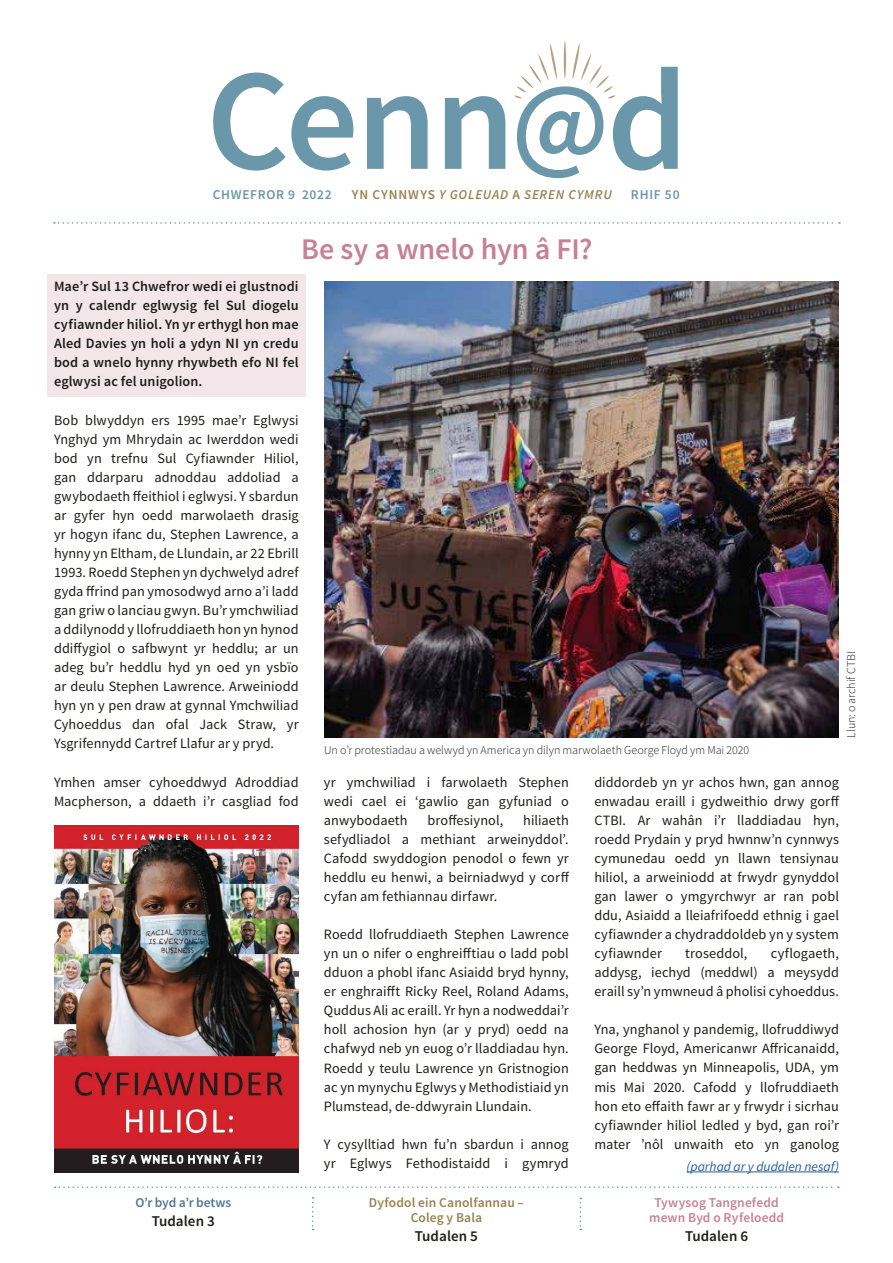
<style>
.page{position:relative;width:893px;height:1263px;background:#fff}
.page>*{position:absolute;margin:0;border:0;box-sizing:border-box;transform-origin:0 0}
.t1{font:600 144.6px "Source Sans Pro";color:#6b97ab}
.t2{font:600 111.6px "Source Sans Pro";color:#6b97ab}
.t3{font:600 30px "Source Sans Pro";letter-spacing:-.005em;color:#c68194}
.t4{font:600 15px "Source Sans Pro";letter-spacing:.005em;color:#1d1d1b}
.t5{font:14.25px/19px "Source Sans Pro";letter-spacing:.005em;color:#1d1d1b;text-align:justify}
.t6{font:600 14.25px/19px "Source Sans Pro";letter-spacing:.005em;color:#1d1d1b;text-align:justify}
.t7{font:600 13.5px/15px "Source Sans Pro";letter-spacing:.01em;color:#c68194;text-align:center}
.t8{font:600 13.5px/15px "Source Sans Pro";letter-spacing:.01em;color:#9a8153;text-align:center}
.t9{font:italic 600 13.5px "Source Sans Pro";letter-spacing:.06em;color:#9a8153}
.t10{font:italic 13.5px "Source Sans Pro";color:#275b9b}
.t11{font:600 13.5px "Source Sans Pro";letter-spacing:.055em;color:#6b97ab}
.t12{font:600 13.5px "Source Sans Pro";letter-spacing:-.005em;color:#51788c}
.t13{font:300 12px "Source Sans Pro";color:#1d1d1b}
.s1{font-style:normal}
</style>
<div class="page">
<div style="left:47px;top:274px;width:259px;height:122px;background:#f3e6ea"></div>
<svg style="left:55px;top:1186px;width:784px;height:2px"></svg>
<svg style="left:54px;top:222px;width:786px;height:2px"></svg>
<svg style="left:514px;top:43px;width:43px;height:56px"></svg>
<svg style="left:563px;top:40px;width:53px;height:59px"></svg>
<svg style="left:312px;top:1197px;width:2px;height:33px"></svg>
<svg style="left:580px;top:1198px;width:1px;height:32px"></svg>
<hr style="left:687px;top:1171px;width:152px;height:1px;background:#275b9b">
<img style="left:54px;top:826px;width:245px;height:347px">
<img style="left:324px;top:281px;width:515px;height:457px">
<h1 class="t1" style="left:607px;top:30px;width:83px">d</h1>
<p class="t11" style="left:631px;top:186px;width:50px">RHIF 50</p>
<h1 class="t1" style="left:206px;top:30px;width:310px">Cenn</h1>
<p class="t11" style="left:213px;top:186px;width:120px">CHWEFROR 9 2022</p>
<p class="t9" style="left:352px;top:186px;width:262px"><span class="s1">YN CYNNWYS</span> Y GOLEUAD <span class="s1">A</span> SEREN CYMRU</p>
<h2 class="t2" style="left:511px;top:52px;width:99px">@</h2>
<h3 class="t3" style="left:301px;top:230px;width:293px">Be sy a wnelo hyn â FI?</h3>
<p class="t6" style="left:54px;top:277px;width:246px">Mae’r Sul 13 Chwefror wedi ei glustnodi yn y calendr eglwysig fel Sul diogelu cyfiawnder hiliol. Yn yr erthygl hon mae Aled Davies yn holi a ydyn NI yn credu bod a wnelo hynny rhywbeth efo NI fel eglwysi ac fel unigolion.</p>
<p class="t5" style="left:54px;top:410px;width:246px">Bob blwyddyn ers 1995 mae’r Eglwysi Ynghyd ym Mhrydain ac Iwerddon wedi bod yn trefnu Sul Cyfiawnder Hiliol, gan ddarparu adnoddau addoliad a gwybodaeth ffeithiol i eglwysi. Y sbardun ar gyfer hyn oedd marwolaeth drasig yr hogyn ifanc du, Stephen Lawrence, a hynny yn Eltham, de Llundain, ar 22 Ebrill 1993. Roedd Stephen yn dychwelyd adref gyda ffrind pan ymosodwyd arno a’i ladd gan griw o lanciau gwyn. Bu’r ymchwiliad a ddilynodd y llofruddiaeth hon yn hynod ddiffygiol o safbwynt yr heddlu; ar un adeg bu’r heddlu hyd yn oed yn ysbïo ar deulu Stephen Lawrence. Arweiniodd hyn yn y pen draw at gynnal Ymchwiliad Cyhoeddus dan ofal Jack Straw, yr Ysgrifennydd Cartref Llafur ar y pryd.</p>
<p class="t5" style="left:54px;top:772px;width:246px">Ymhen amser cyhoeddwyd Adroddiad<br>Macpherson, a ddaeth i’r casgliad fod</p>
<p class="t5" style="left:324px;top:773px;width:246px">yr ymchwiliad i farwolaeth Stephen wedi cael ei ‘gawlio gan gyfuniad o anwybodaeth</p>
<p class="t13" style="left:844px;top:738px;width:88px;rotate:-90deg">Llun: o archif CTBI</p>
<p class="t13" style="left:324px;top:743px;width:427px">Un o’r protestiadau a welwyd yn America yn dilyn marwolaeth George Floyd ym Mai 2020</p>
<p class="t5" style="left:594px;top:773px;width:247px">diddordeb yn yr achos hwn, gan annog enwadau eraill i gydweithio drwy gorff CTBI. Ar wahân i’r lladdiadau hyn, roedd Prydain y pryd hwnnw’n cynnwys cymunedau oedd yn llawn tensiynau hiliol, a arweiniodd at frwydr gynyddol gan lawer o ymgyrchwyr ar ran pobl ddu, Asiaidd a lleiafrifoedd ethnig i gael cyfiawnder a chydraddoldeb yn y system cyfiawnder</p>
<p class="t5" style="left:428px;top:811px;width:77px">broffesiynol,</p>
<p class="t5" style="left:324px;top:811px;width:247px;text-indent:199px">hiliaeth sefydliadol a methiant arweinyddol’.<br>Cafodd swyddogion penodol o fewn yr heddlu eu henwi, a beirniadwyd y corff cyfan am fethiannau dirfawr.</p>
<p class="t5" style="left:324px;top:925px;width:246px">Roedd llofruddiaeth Stephen Lawrence yn un o nifer o enghreifftiau o ladd pobl dduon a phobl ifanc Asiaidd bryd hynny, er enghraifft Ricky Reel, Roland Adams, Quddus Ali ac eraill. Yr hyn a nodweddai’r holl achosion hyn (ar y pryd) oedd na chafwyd neb yn euog o’r lladdiadau hyn.<br>Roedd y teulu Lawrence yn Gristnogion ac yn mynychu Eglwys y Methodistiaid yn Plumstead, de-ddwyrain Llundain.</p>
<p class="t5" style="left:324px;top:1135px;width:246px">Y cysylltiad hwn fu’n sbardun i annog yr Eglwys Fethodistaidd i gymryd</p>
<p class="t5" style="left:594px;top:944px;width:246px;text-indent:177px">cyflogaeth, addysg, iechyd (meddwl) a meysydd eraill sy’n ymwneud â pholisi cyhoeddus.</p>
<p class="t5" style="left:594px;top:1020px;width:246px">Yna, ynghanol y pandemig, llofruddiwyd George Floyd, Americanwr Affricanaidd, gan heddwas yn Minneapolis, UDA, ym mis Mai 2020. Cafodd y llofruddiaeth hon eto effaith fawr ar y frwydr i sicrhau cyfiawnder hiliol ledled y byd, gan roi’r mater ’nôl unwaith eto yn ganolog</p>
<p class="t10" style="left:687px;top:1158px;width:154px">(parhad ar y dudalen nesaf)</p>
<p class="t5" style="left:685px;top:944px;width:64px">troseddol,</p>
<p class="t12" style="left:135px;top:1194px;width:97px">O’r byd a’r betws</p>
<p class="t4" style="left:152px;top:1211px;width:65px">Tudalen 3</p>
<p class="t8" style="left:369px;top:1196px;width:157px">Dyfodol ein Canolfannau –<br>Coleg y Bala</p>
<p class="t4" style="left:415px;top:1226px;width:65px">Tudalen 5</p>
<p class="t7" style="left:649px;top:1196px;width:136px">Tywysog Tangnefedd mewn Byd o Ryfeloedd</p>
<p class="t4" style="left:685px;top:1226px;width:65px">Tudalen 6</p>
</div>
